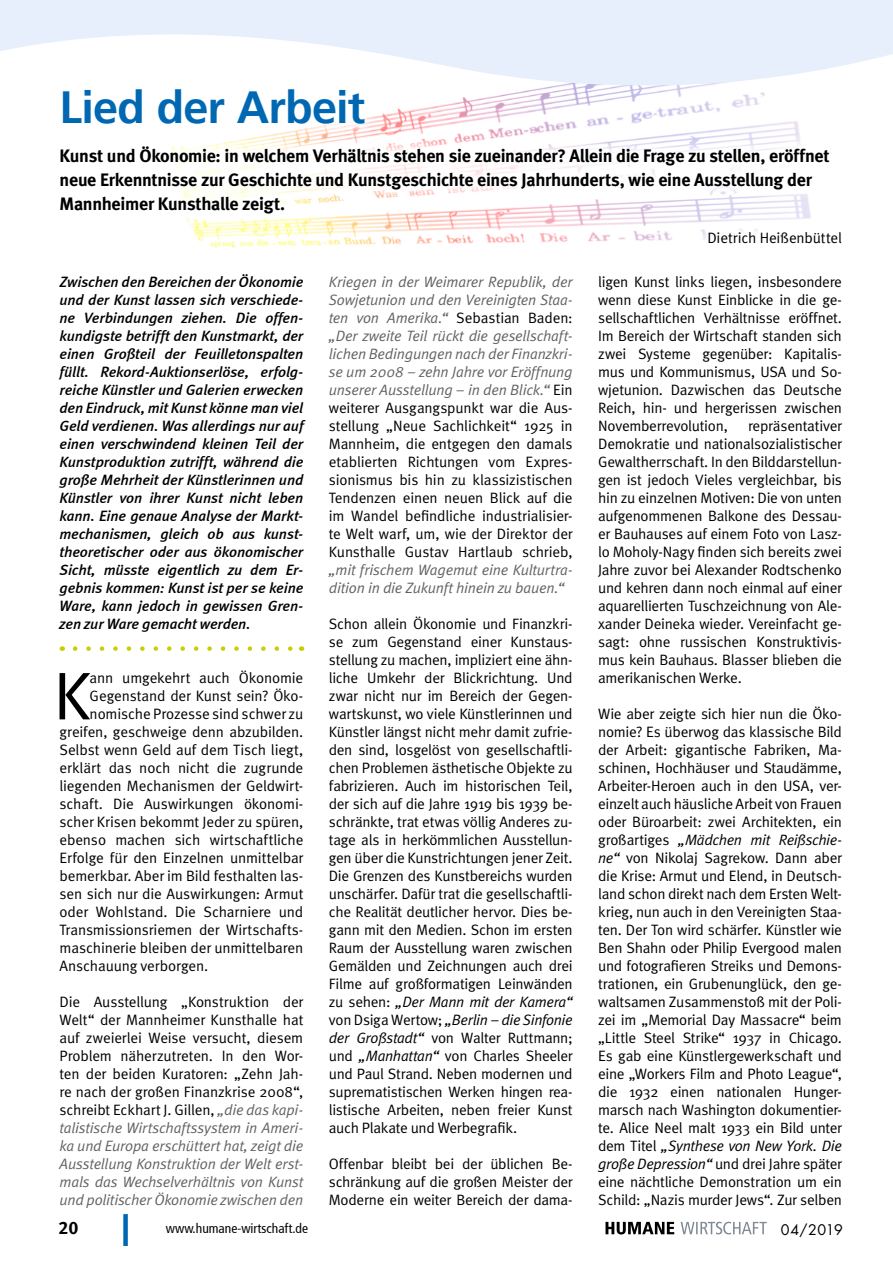
<style>
.page{position:relative;width:893px;height:1263px;background:#fff}
.page>*{position:absolute;margin:0;border:0;box-sizing:border-box;transform-origin:0 0}
.Fließtext___Inital{font:67.5px "Meta Normal";color:#000}
.Headline_1{font:700 45px "Frutiger 65";letter-spacing:-.015em;color:#0068b3}
.Headline_2{font:700 18px/24px "Meta";letter-spacing:-.015em;color:#000}
.t1{font:18px "Meta Bold LF";color:#000}
.Fließtext___Inital-2{font:15px/18px "Meta Normal";letter-spacing:-.01em;color:#000;text-align:justify}
.Einleitungstext_ohne{font:italic 500 15px/18px "Meta";letter-spacing:-.01em;color:#000;text-align:justify}
.Autor{font:15px "Meta Normal";letter-spacing:-.005em;color:#000}
.t2{font:14.25px "Futura";letter-spacing:.005em;color:#000}
.t3{font:condensed 13.5px "Frutiger 57";color:#000}
.s1{font-style:italic;color:#626262}
.s2{font-style:italic}
</style>
<div class="page">
<div style="left:123px;top:1214px;width:5px;height:32px;background:#0068b3"></div>
<svg style="left:605px;top:1222px;width:69px;height:12px"></svg>
<svg style="left:681px;top:1222px;width:86px;height:12px"></svg>
<svg style="left:75px;top:646px;width:218px;height:5px"></svg>
<svg style="left:0;top:0;width:893px;height:94px;fill:#e6effb"></svg>
<p class="Headline_1" style="left:60px;top:81px;width:307px">Lied der Arbeit</p>
<p class="Headline_2" style="left:60px;top:144px;width:772px">Kunst und Ökonomie: in welchem Verhältnis stehen sie zueinander? Allein die Frage zu stellen, eröffnet neue Erkenntnisse zur Geschichte und Kunstgeschichte eines Jahrhunderts, wie eine Ausstellung der<br>Mannheimer Kunsthalle zeigt.</p>
<p class="Autor" style="left:707px;top:229px;width:136px">Dietrich Heißenbüttel</p>
<p class="Einleitungstext_ohne" style="left:60px;top:273px;width:245px">Zwischen den Bereichen der Ökonomie und der Kunst lassen sich verschiede&shy;ne Verbindungen ziehen. Die offen&shy;kundigste betrifft den Kunstmarkt, der einen Großteil der Feuilletonspalten füllt. Rekord-Auktionserlöse, erfolg&shy;reiche Künstler und Galerien erwecken den Eindruck, mit Kunst könne man viel Geld verdienen. Was allerdings nur auf einen verschwindend kleinen Teil der Kunstproduktion zutrifft, während die große Mehrheit der Künstlerinnen und Künstler von ihrer Kunst nicht leben kann. Eine genaue Analyse der Markt&shy;mechanismen, gleich ob aus kunst&shy;theoretischer oder aus ökonomischer Sicht, müsste eigentlich zu dem Er&shy;gebnis kommen: Kunst ist per se keine Ware, kann jedoch in gewissen Gren&shy;zen zur Ware gemacht werden.</p>
<p class="Fließtext___Inital" style="left:53px;top:657px;width:38px">K</p>
<p class="Fließtext___Inital-2" style="left:90px;top:669px;width:215px">ann umgekehrt auch Ökonomie</p>
<p class="Fließtext___Inital-2" style="left:90px;top:687px;width:215px">Gegenstand der Kunst sein? Öko-</p>
<p class="Fließtext___Inital-2" style="left:90px;top:705px;width:215px">nomische Prozesse sind schwer zu</p>
<p class="Fließtext___Inital-2" style="left:60px;top:723px;width:245px">greifen, geschweige denn abzubilden.</p>
<p class="Fließtext___Inital-2" style="left:60px;top:741px;width:245px">Selbst wenn Geld auf dem Tisch liegt,</p>
<p class="Fließtext___Inital-2" style="left:60px;top:759px;width:245px">erklärt das noch nicht die zugrunde</p>
<p class="Fließtext___Inital-2" style="left:60px;top:777px;width:245px">liegenden Mechanismen der Geldwirt-</p>
<p class="Fließtext___Inital-2" style="left:60px;top:795px;width:245px">schaft. Die Auswirkungen ökonomi-</p>
<p class="Fließtext___Inital-2" style="left:60px;top:813px;width:245px">scher Krisen bekommt Jeder zu spüren,</p>
<p class="Fließtext___Inital-2" style="left:60px;top:831px;width:245px">ebenso machen sich wirtschaftliche</p>
<p class="Fließtext___Inital-2" style="left:60px;top:849px;width:245px">Erfolge für den Einzelnen unmittelbar</p>
<p class="Fließtext___Inital-2" style="left:60px;top:867px;width:245px">bemerkbar. Aber im Bild festhalten las-</p>
<p class="Fließtext___Inital-2" style="left:60px;top:885px;width:245px">sen sich nur die Auswirkungen: Armut</p>
<p class="Fließtext___Inital-2" style="left:60px;top:903px;width:245px">oder Wohlstand. Die Scharniere und</p>
<p class="Fließtext___Inital-2" style="left:60px;top:921px;width:245px">Transmissionsriemen der Wirtschafts-</p>
<p class="Fließtext___Inital-2" style="left:60px;top:939px;width:245px">maschinerie bleiben der unmittelbaren</p>
<p class="Fließtext___Inital-2" style="left:60px;top:957px;width:150px">Anschauung verborgen.</p>
<p class="Fließtext___Inital-2" style="left:60px;top:993px;width:245px">Die Ausstellung „Konstruktion der Welt“ der Mannheimer Kunsthalle hat auf zweierlei Weise versucht, diesem Problem näherzutreten. In den Wor&shy;ten der beiden Kuratoren: „Zehn Jah&shy;re nach der großen Finanzkrise 2008“, schreibt Eckhart J. Gillen, <span class="s1">„die das kapi&shy;talistische Wirtschaftssystem in Ameri&shy;ka und Europa erschüttert hat, zeigt die Ausstellung Konstruktion der Welt erst&shy;mals das Wechselverhältnis von Kunst und politischer Ökonomie zwischen den</span></p>
<p class="Fließtext___Inital-2" style="left:329px;top:273px;width:245px"><span class="s1">Kriegen in der Weimarer Republik, der Sowjetunion und den Vereinigten Staa&shy;ten von Amerika.“</span> Sebastian Baden: <span class="s1">„Der zweite Teil rückt die gesellschaft&shy;lichen Bedingungen nach der Finanzkri&shy;se um 2008 – zehn Jahre vor Eröffnung unserer Ausstellung – in den Blick.“</span> Ein weiterer Ausgangspunkt war die Aus&shy;stellung „Neue Sachlichkeit“ 1925 in Mannheim, die entgegen den damals etablierten Richtungen vom Expres&shy;sionismus bis hin zu klassizistischen Tendenzen einen neuen Blick auf die im Wandel befindliche industrialisier&shy;te Welt warf, um, wie der Direktor der Kunsthalle Gustav Hartlaub schrieb, <span class="s1">„mit frischem Wagemut eine Kulturtra&shy;dition in die Zukunft hinein zu bauen.“</span></p>
<p class="Fließtext___Inital-2" style="left:329px;top:615px;width:245px">Schon allein Ökonomie und Finanzkri&shy;se zum Gegenstand einer Kunstaus&shy;stellung zu machen, impliziert eine ähn&shy;liche Umkehr der Blickrichtung. Und zwar nicht nur im Bereich der Gegen&shy;wartskunst, wo viele Künstlerinnen und Künstler längst nicht mehr damit zufrie&shy;den sind, losgelöst von gesellschaftli&shy;chen Problemen ästhetische Objekte zu fabrizieren. Auch im historischen Teil, der sich auf die Jahre 1919 bis 1939 be&shy;schränkte, trat etwas völlig Anderes zu&shy;tage als in herkömmlichen Ausstellun&shy;gen über die Kunstrichtungen jener Zeit.<br>Die Grenzen des Kunstbereichs wurden unschärfer. Dafür trat die gesellschaftli&shy;che Realität deutlicher hervor. Dies be&shy;gann mit den Medien. Schon im ersten Raum der Ausstellung waren zwischen Gemälden und Zeichnungen auch drei Filme auf großformatigen Leinwänden zu sehen: <span class="s2">„Der Mann mit der Kamera“ </span>von Dsiga Wertow; <span class="s2">„Berlin – die Sinfonie der Großstadt“</span> von Walter Ruttmann; und <span class="s2">„Manhattan“</span> von Charles Sheeler und Paul Strand. Neben modernen und suprematistischen Werken hingen rea&shy;listische Arbeiten, neben freier Kunst auch Plakate und Werbegrafik.</p>
<p class="Fließtext___Inital-2" style="left:329px;top:1155px;width:245px">Offenbar bleibt bei der üblichen Be&shy;schränkung auf die großen Meister der Moderne ein weiter Bereich der dama-</p>
<p class="Fließtext___Inital-2" style="left:598px;top:273px;width:245px">ligen Kunst links liegen, insbesondere wenn diese Kunst Einblicke in die ge&shy;sellschaftlichen Verhältnisse eröffnet.<br>Im Bereich der Wirtschaft standen sich zwei Systeme gegenüber: Kapitalis&shy;mus und Kommunismus, USA und So&shy;wjetunion. Dazwischen das Deutsche Reich, hin- und hergerissen zwischen Novemberrevolution,</p>
<p class="Fließtext___Inital-2" style="left:598px;top:417px;width:245px;text-indent:150px">repräsentativer Demokratie und nationalsozialistischer Gewaltherrschaft. In den Bilddarstellun&shy;gen ist jedoch Vieles vergleichbar, bis hin zu einzelnen Motiven: Die von unten aufgenommenen Balkone des Dessau&shy;er Bauhauses auf einem Foto von Lasz&shy;lo Moholy-Nagy finden sich bereits zwei Jahre zuvor bei Alexander Rodtschenko und kehren dann noch einmal auf einer aquarellierten Tuschzeichnung von Ale&shy;xander Deineka wieder. Vereinfacht ge&shy;sagt: ohne russischen Konstruktivis&shy;mus kein Bauhaus. Blasser blieben die amerikanischen Werke.</p>
<p class="Fließtext___Inital-2" style="left:598px;top:705px;width:245px">Wie aber zeigte sich hier nun die Öko&shy;nomie? Es überwog das klassische Bild der Arbeit: gigantische Fabriken, Ma&shy;schinen, Hochhäuser und Staudämme, Arbeiter-Heroen auch in den USA, ver&shy;einzelt auch häusliche Arbeit von Frauen oder Büroarbeit: zwei Architekten, ein großartiges <span class="s2">„Mädchen mit Reißschie&shy;ne“</span> von Nikolaj Sagrekow. Dann aber die Krise: Armut und Elend, in Deutsch&shy;land schon direkt nach dem Ersten Welt&shy;krieg, nun auch in den Vereinigten Staa&shy;ten. Der Ton wird schärfer. Künstler wie Ben Shahn oder Philip Evergood malen und fotografieren Streiks und Demons&shy;trationen, ein Grubenunglück, den ge&shy;waltsamen Zusammenstoß mit der Poli&shy;zei im „Memorial Day Massacre“ beim „Little Steel Strike“ 1937 in Chicago.<br>Es gab eine Künstlergewerkschaft und eine „Workers Film and Photo League“, die 1932 einen nationalen Hunger&shy;marsch nach Washington dokumentier&shy;te. Alice Neel malt 1933 ein Bild unter dem Titel <span class="s2">„Synthese von New York. Die große Depression“</span> und drei Jahre später eine nächtliche Demonstration um ein Schild: „Nazis murder Jews“. Zur selben</p>
<p class="t1" style="left:58px;top:1217px;width:22px">20</p>
<p class="t3" style="left:166px;top:1220px;width:144px">www.humane-wirtschaft.de</p>
<p class="t2" style="left:781px;top:1220px;width:64px">04/2019</p>
</div>
